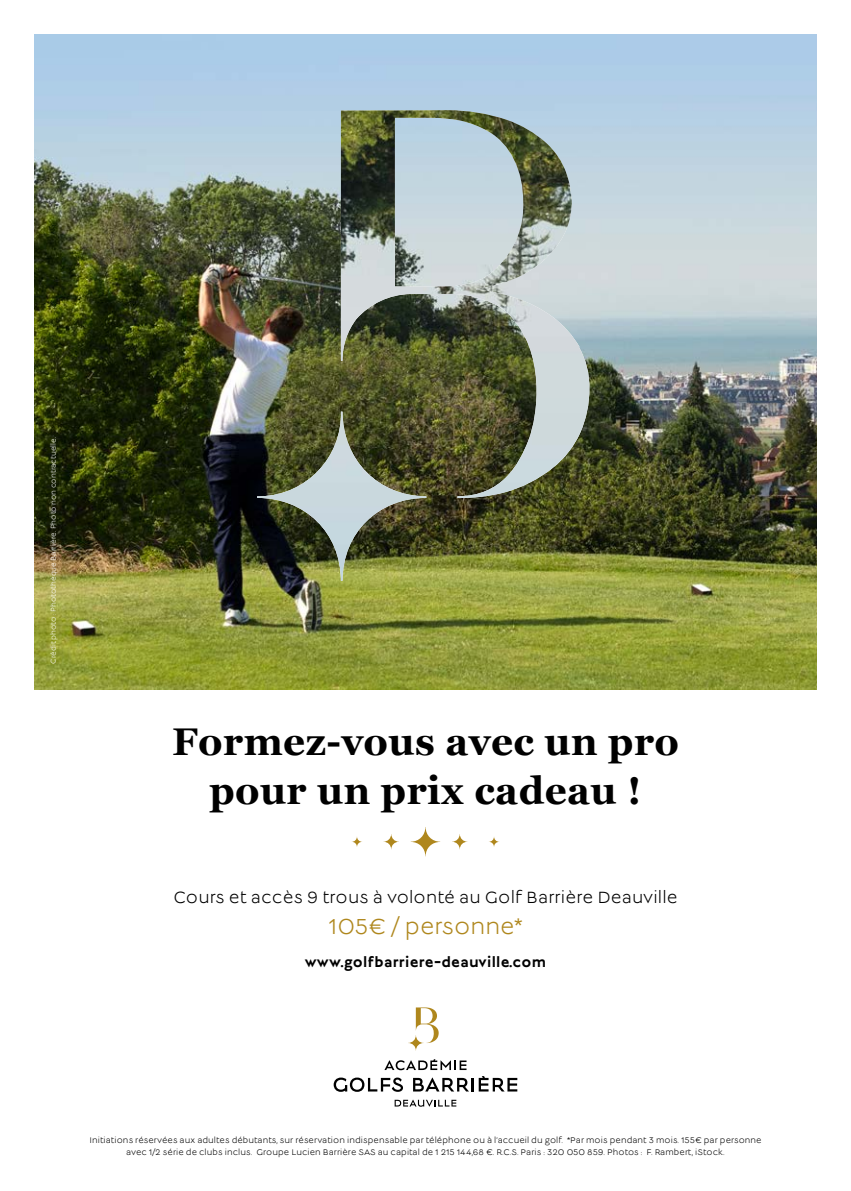
<style>
.page{position:relative;width:851px;height:1191px;background:#fff}
.page>*{position:absolute;margin:0;border:0;box-sizing:border-box;transform-origin:0 0}
.t1{font:700 38.6px/49px "Georgia";letter-spacing:.01em;color:#000;text-align:center}
.t2{font:24px "Lucien";color:#af871d}
.t3{font:18px "Lucien";letter-spacing:.01em;color:#000}
.t4{font:700 15px "Lucien";letter-spacing:.02em;color:#000}
.t5{font:9px/12px "Lucien";letter-spacing:.01em;color:#000;text-align:center}
.t6{font:7.8px "Lucien";color:#fff}
</style>
<div class="page">
<img style="left:34px;top:34px;width:782px;height:655px">
<img style="left:257px;top:110px;width:332px;height:471px">
<svg style="left:410px;top:827px;width:30px;height:29px"></svg>
<svg style="left:383px;top:834px;width:16px;height:15px"></svg>
<svg style="left:452px;top:834px;width:15px;height:15px"></svg>
<svg style="left:352px;top:836px;width:10px;height:11px"></svg>
<svg style="left:488px;top:836px;width:11px;height:11px"></svg>
<svg style="left:333px;top:1077px;width:70px;height:14px"></svg>
<svg style="left:413px;top:1076px;width:104px;height:15px"></svg>
<svg style="left:408px;top:1035px;width:15px;height:15px"></svg>
<svg style="left:416px;top:1007px;width:22px;height:36px"></svg>
<svg style="left:394px;top:1099px;width:62px;height:7px"></svg>
<svg style="left:384px;top:1059px;width:82px;height:11px"></svg>
<p class="t6" style="left:50px;top:663px;width:228px;rotate:-90deg">Crédit photo : Photothèque Barrière. Photo non contractuelle.</p>
<h1 class="t1" style="left:172px;top:715px;width:508px">Formez-vous avec un pro pour un prix cadeau !</h1>
<h3 class="t3" style="left:173px;top:889px;width:505px">Cours et accès 9 trous à volonté au Golf Barrière Deauville</h3>
<h2 class="t2" style="left:328px;top:915px;width:196px">105€ / personne*</h2>
<h3 class="t4" style="left:305px;top:955px;width:243px">www.golfbarriere-deauville.com</h3>
<p class="t5" style="left:89px;top:1135px;width:673px">Initiations réservées aux adultes débutants, sur réservation indispensable par téléphone ou à l’accueil du golf. *Par mois pendant 3 mois. 155€ par personne avec 1/2 série de clubs inclus. Groupe Lucien Barrière SAS au capital de 1 215 144,68 €. R.C.S. Paris : 320 050 859. Photos : F. Rambert, iStock.</p>
</div>
